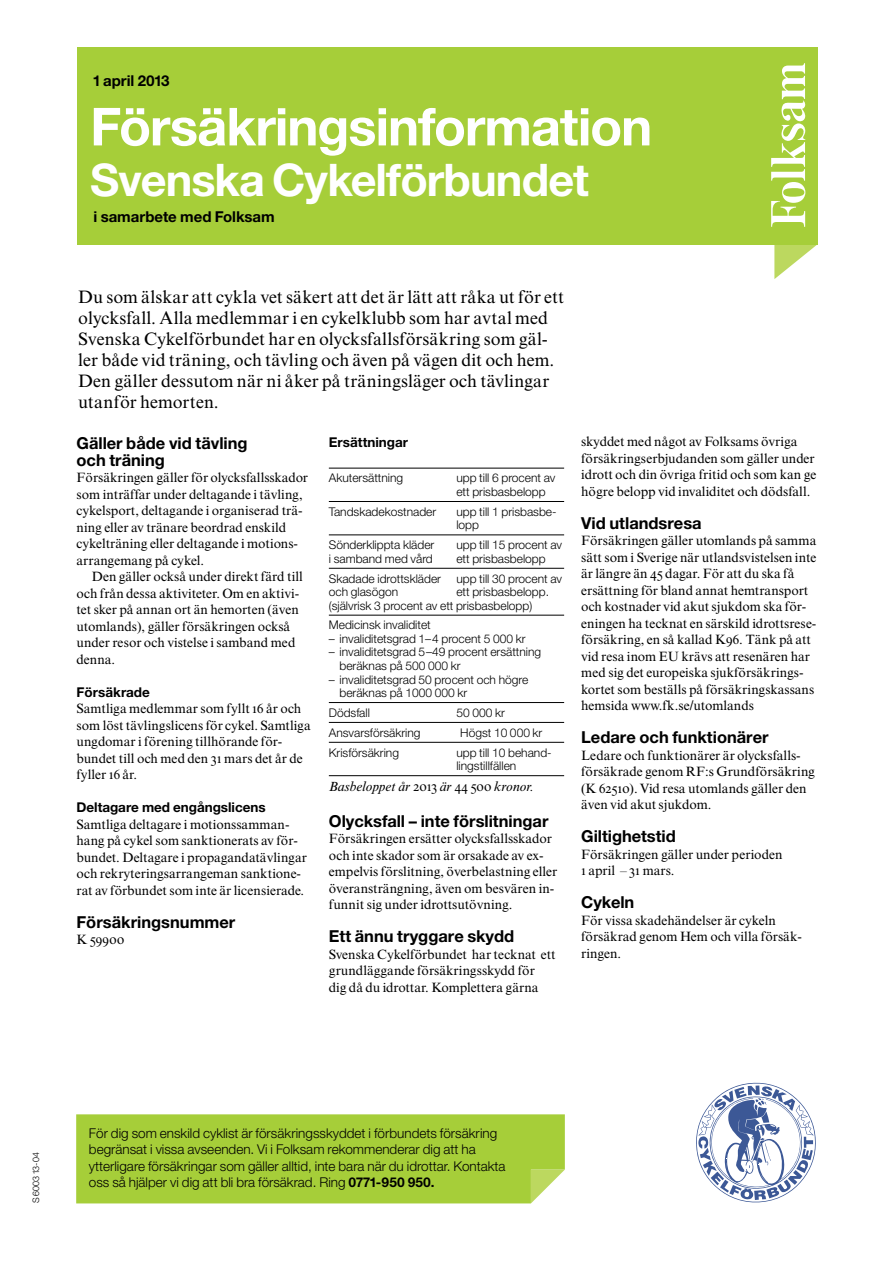
<style>
.page{position:relative;width:893px;height:1263px;background:#fff}
.page>*{position:absolute;margin:0;border:0;box-sizing:border-box;transform-origin:0 0}
.t1{font:700 52.5px "Helvetica Folksam";letter-spacing:-.02em;color:#fff}
.t2{font:700 45px "Helvetica Folksam";letter-spacing:-.02em;color:#fff}
.t3{font:18px/21px "Times Folksam";letter-spacing:.005em;color:#000}
.t4{font:700 16.5px/16.5px "Helvetica Folksam";color:#000}
.t5{font:700 15px "Helvetica Folksam";color:#000}
.t6{font:13.5px/16.5px "Times Folksam";color:#000}
.t7{font:300 13.5px/16.5px "Helvetica Folksam";color:#000}
.t8{font:700 13.5px "Helvetica Folksam";color:#000}
.t9{font:italic 13.5px "Times Folksam";color:#000}
.t10{font:300 12px/13.5px "Helvetica Folksam Tabell";color:#000}
.t11{font:300 9px "Helvetica Folksam";color:#000}
.s1{font-weight:700}
</style>
<div class="page">
<hr style="left:329px;top:468px;width:235px;height:1px;background:#000">
<hr style="left:329px;top:501px;width:235px;height:1px;background:#000">
<hr style="left:329px;top:535px;width:235px;height:1px;background:#000">
<hr style="left:329px;top:568px;width:235px;height:1px;background:#000">
<hr style="left:329px;top:615px;width:235px;height:1px;background:#000">
<hr style="left:329px;top:702px;width:235px;height:1px;background:#000">
<hr style="left:329px;top:722px;width:235px;height:1px;background:#000">
<hr style="left:329px;top:742px;width:235px;height:1px;background:#000">
<hr style="left:329px;top:775px;width:235px;height:1px;background:#000">
<svg style="left:774px;top:244px;width:43px;height:35px"></svg>
<div style="left:77px;top:47px;width:740px;height:197px;background:#a6ce39"></div>
<svg style="left:771px;top:63px;width:35px;height:164px"></svg>
<div style="left:76px;top:1114px;width:489px;height:89px;background:#a6ce39"></div>
<svg style="left:696px;top:1083px;width:120px;height:119px"></svg>
<p class="t5" style="left:94px;top:71px;width:78px">1 april 2013</p>
<h1 class="t1" style="left:90px;top:93px;width:564px">Försäkringsinformation</h1>
<h2 class="t2" style="left:90px;top:152px;width:500px">Svenska Cykelförbundet</h2>
<p class="t5" style="left:94px;top:207px;width:183px">i samarbete med Folksam</p>
<p class="t3" style="left:78px;top:286px;width:487px">Du som älskar att cykla vet säkert att det är lätt att råka ut för ett olycksfall. Alla medlemmar i en cykelklubb som har avtal med Svenska Cykelförbundet har en olycksfallsförsäkring som gäl&shy;ler både vid träning, och tävling och även på vägen dit och hem.<br>Den gäller dessutom när ni åker på träningsläger och tävlingar utanför hemorten.</p>
<p class="t4" style="left:77px;top:435px;width:173px">Gäller både vid tävling och träning</p>
<p class="t6" style="left:77px;top:470px;width:233px">Försäkringen gäller för olycksfallsskador som inträffar under deltagande i tävling, cykelsport, deltagande i organiserad trä&shy;ning eller av tränare beordrad enskild cykelträning eller deltagande i motions&shy;arrangemang på cykel.</p>
<p class="t6" style="left:77px;top:569px;width:228px;text-indent:15px">Den gäller också under direkt färd till och från dessa aktiviteter. Om en aktivi&shy;tet sker på annan ort än hemorten (även utomlands), gäller försäkringen också under resor och vistelse i samband med denna.</p>
<p class="t8" style="left:77px;top:683px;width:75px">Försäkrade</p>
<p class="t6" style="left:77px;top:701px;width:236px">Samtliga medlemmar som fyllt 16 år och som löst tävlingslicens för cykel. Samtliga ungdomar i förening tillhörande för&shy;bundet till och med den 31 mars det år de fyller 16 år.</p>
<p class="t8" style="left:77px;top:799px;width:191px">Deltagare med engångslicens</p>
<p class="t6" style="left:77px;top:816px;width:232px">Samtliga deltagare i motionssamman&shy;hang på cykel som sanktionerats av för&shy;bundet. Deltagare i propagandatävlingar och rekryteringsarrangeman sanktione&shy;rat av förbundet som inte är licensierade.</p>
<p class="t4" style="left:77px;top:913px;width:160px">Försäkringsnummer</p>
<p class="t6" style="left:77px;top:932px;width:49px">K 59900</p>
<p class="t8" style="left:329px;top:433px;width:81px">Ersättningar</p>
<p class="t10" style="left:329px;top:471px;width:76px">Akutersättning</p>
<p class="t10" style="left:456px;top:471px;width:101px">upp till 6 procent av ett prisbasbelopp</p>
<p class="t10" style="left:329px;top:504px;width:109px">Tandskadekostnader</p>
<p class="t10" style="left:456px;top:504px;width:102px">upp till 1 prisbasbe&shy;lopp</p>
<p class="t10" style="left:329px;top:538px;width:107px">Sönderklippta kläder</p>
<p class="t10" style="left:456px;top:538px;width:107px">upp till 15 procent av</p>
<p class="t10" style="left:329px;top:551px;width:105px">i samband med vård</p>
<p class="t10" style="left:456px;top:551px;width:91px">ett prisbasbelopp</p>
<p class="t10" style="left:329px;top:571px;width:114px">Skadade idrottskläder</p>
<p class="t10" style="left:456px;top:571px;width:107px">upp till 30 procent av</p>
<p class="t10" style="left:329px;top:585px;width:71px">och glasögon</p>
<p class="t10" style="left:329px;top:585px;width:222px;text-indent:128px">ett prisbasbelopp. (självrisk 3 procent av ett prisbasbelopp)</p>
<p class="t10" style="left:329px;top:618px;width:103px">Medicinsk invaliditet</p>
<p class="t10" style="left:329px;top:632px;width:198px">– invaliditetsgrad 1–4 procent 5 000 kr</p>
<p class="t10" style="left:339px;top:645px;width:203px;text-indent:-11px">– invaliditetsgrad 5–49 procent ersättning beräknas på 500 000 kr</p>
<p class="t10" style="left:339px;top:672px;width:190px;text-indent:-11px">– invaliditetsgrad 50 procent och högre beräknas på 1000 000 kr</p>
<p class="t10" style="left:329px;top:706px;width:43px">Dödsfall</p>
<p class="t10" style="left:456px;top:706px;width:50px">50 000 kr</p>
<p class="t10" style="left:329px;top:725px;width:93px">Ansvarsförsäkring</p>
<p class="t10" style="left:460px;top:725px;width:84px">Högst 10 000 kr</p>
<p class="t10" style="left:329px;top:745px;width:72px">Krisförsäkring</p>
<p class="t10" style="left:456px;top:745px;width:97px">upp till 10 behand&shy;lingstillfällen</p>
<p class="t9" style="left:329px;top:779px;width:207px">Basbeloppet år 2013 är 44 500 kronor.</p>
<p class="t4" style="left:329px;top:812px;width:221px">Olycksfall – inte förslitningar</p>
<p class="t6" style="left:329px;top:830px;width:230px">Försäkringen ersätter olycksfallsskador och inte skador som är orsakade av ex&shy;empelvis förslitning, överbelastning eller överansträngning, även om besvären in&shy;funnit sig under idrottsutövning.</p>
<p class="t4" style="left:329px;top:928px;width:187px">Ett ännu tryggare skydd</p>
<p class="t6" style="left:329px;top:946px;width:228px">Svenska Cykelförbundet har tecknat ett grundläggande försäkringsskydd för dig då du idrottar. Komplettera gärna</p>
<p class="t6" style="left:581px;top:433px;width:237px">skyddet med något av Folksams övriga försäkringserbjudanden som gäller under idrott och din övriga fritid och som kan ge högre belopp vid invaliditet och dödsfall.</p>
<p class="t4" style="left:581px;top:514px;width:122px">Vid utlandsresa</p>
<p class="t6" style="left:581px;top:532px;width:237px">Försäkringen gäller utomlands på samma sätt som i Sverige när utlandsvistelsen inte är längre än 45 dagar. För att du ska få ersättning för bland annat hemtransport och kostnader vid akut sjukdom ska för&shy;eningen ha tecknat en särskild idrottsrese&shy;försäkring, en så kallad K96. Tänk på att vid resa inom EU krävs att resenären har med sig det europeiska sjukförsäkrings&shy;kortet som beställs på försäkringskassans hemsida www.fk.se/utomlands</p>
<p class="t4" style="left:581px;top:728px;width:189px">Ledare och funktionärer</p>
<p class="t6" style="left:581px;top:747px;width:235px">Ledare och funktionärer är olycksfalls&shy;försäkrade genom RF:s Grundförsäkring (K 62510). Vid resa utomlands gäller den även vid akut sjukdom.</p>
<p class="t4" style="left:581px;top:827px;width:96px">Giltighetstid</p>
<p class="t6" style="left:581px;top:846px;width:203px">Försäkringen gäller under perioden<br>1 april – 31 mars.</p>
<p class="t4" style="left:581px;top:893px;width:55px">Cykeln</p>
<p class="t6" style="left:581px;top:912px;width:222px">För vissa skadehändelser är cykeln försäkrad genom Hem och villa försäk&shy;ringen.</p>
<p class="t11" style="left:30px;top:1203px;width:52px;rotate:-90deg">S 6003 13-04</p>
<p class="t7" style="left:89px;top:1124px;width:418px">För dig som enskild cyklist är försäkringsskyddet i förbundets försäkring begränsat i vissa avseenden. Vi i Folksam rekommenderar dig att ha ytterligare försäkringar som gäller alltid, inte bara när du idrottar. Kontakta oss så hjälper vi dig att bli bra försäkrad. Ring <span class="s1">0771-950 950.</span></p>
</div>
